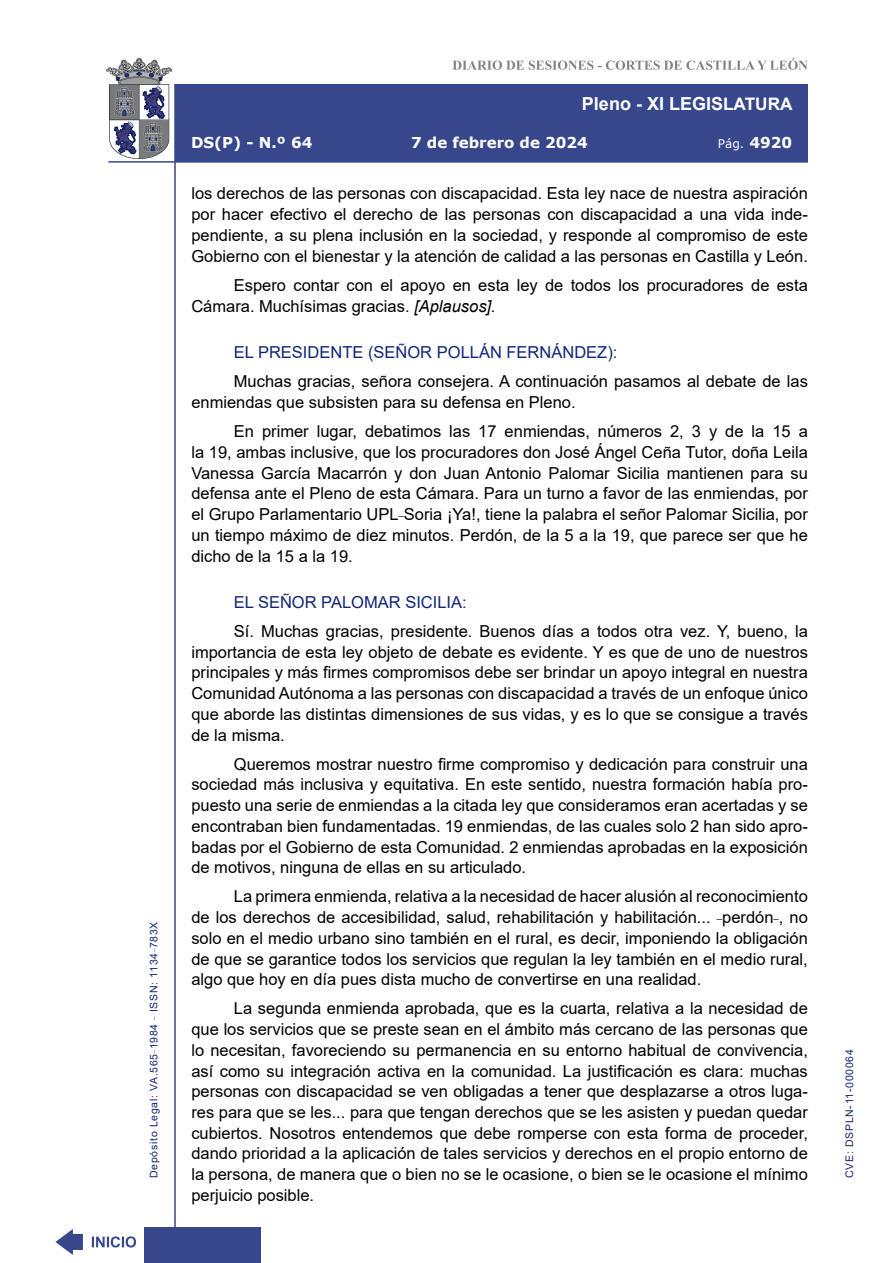
<style>
.page{position:relative;width:893px;height:1263px;background:#fff}
.page>*{position:absolute;margin:0;border:0;box-sizing:border-box;transform-origin:0 0}
.t1{font:700 18px "Arial";color:#fff}
.t2{font:16.5px/20.7px "Arial";color:#000;text-align:justify}
.Orador{font:16.5px "Arial";color:#122678}
.t3{font:700 15px "Verdana";color:#fff}
.t4{font:12px "Verdana";color:#fff}
.t5{font:10.5px "Arial";letter-spacing:.065em;color:#122678}
.s1{font-size:17.25px}
.s2{font-weight:700;font-size:15px}
.s3{font-style:italic}
</style>
<div class="page">
<svg style="left:452px;top:58px;width:356px;height:12px"></svg>
<hr style="left:174px;top:84px;width:2px;height:1179px;background:#36478c">
<div style="left:144px;top:1227px;width:117px;height:36px;background:#36478c"></div>
<div style="left:175px;top:84px;width:633px;height:78px;background:#36478c"></div>
<hr style="left:108px;top:161px;width:700px;height:2px;background:#36478c">
<svg style="left:92px;top:1236px;width:44px;height:11px"></svg>
<svg style="left:55px;top:1229px;width:28px;height:26px"></svg>
<svg style="left:106px;top:58px;width:66px;height:101px"></svg>
<p class="t5" style="left:146px;top:1178px;width:258px;rotate:-90deg">Depósito Legal: VA.565<sup>_</sup>1984 <sup>_</sup> ISSN: 1134<sup>_</sup>783X</p>
<p class="t1" style="left:582px;top:91px;width:212px">Pleno - XI LEGIS<span class="s1">LATURA</span></p>
<p class="t3" style="left:191px;top:132px;width:123px">DS(P) - N.º 64</p>
<p class="t3" style="left:411px;top:132px;width:178px">7 de febrero de 2024</p>
<p class="t4" style="left:718px;top:135px;width:76px">Pág. <span class="s2">4920</span></p>
<p class="t2" style="left:191px;top:183px;width:618px">los derechos de las personas con discapacidad. Esta ley nace de nuestra aspiración por hacer efectivo el derecho de las personas con discapacidad a una vida inde&shy;pendiente, a su plena inclusión en la sociedad, y responde al compromiso de este Gobierno con el bienestar y la atención de calidad a las personas en Castilla y León.</p>
<p class="t2" style="left:191px;top:275px;width:618px;text-indent:43px">Espero contar con el apoyo en esta ley de todos los procuradores de esta<br>Cámara. Muchísimas gracias. <span class="s3">[Aplausos].</span></p>
<p class="Orador" style="left:234px;top:341px;width:385px">EL PRESIDENTE (SEÑOR POLLÁN FERNÁNDEZ):</p>
<p class="t2" style="left:191px;top:371px;width:618px;text-indent:43px">Muchas gracias, señora consejera. A continuación pasamos al debate de las enmiendas que subsisten para su defensa en Pleno.</p>
<p class="t2" style="left:191px;top:421px;width:618px;text-indent:43px">En primer lugar, debatimos las 17 enmiendas, números 2, 3 y de la 15 a la 19, ambas inclusive, que los procuradores don José Ángel Ceña Tutor, doña Leila Vanessa García Macarrón y don Juan Antonio Palomar Sicilia mantienen para su defensa ante el Pleno de esta Cámara. Para un turno a favor de las enmiendas, por el Grupo Parlamentario UPL<sup>_</sup>Soria ¡Ya!, tiene la palabra el señor Palomar Sicilia, por un tiempo máximo de diez minutos. Perdón, de la 5 a la 19, que parece ser que he dicho de la 15 a la 19.</p>
<p class="Orador" style="left:234px;top:591px;width:234px">EL SEÑOR PALOMAR SICILIA:</p>
<p class="t2" style="left:191px;top:621px;width:618px;text-indent:43px">Sí. Muchas gracias, presidente. Buenos días a todos otra vez. Y, bueno, la importancia de esta ley objeto de debate es evidente. Y es que de uno de nuestros principales y más firmes compromisos debe ser brindar un apoyo integral en nuestra Comunidad Autónoma a las personas con discapacidad a través de un enfoque único que aborde las distintas dimensiones de sus vidas, y es lo que se consigue a través de la misma.</p>
<p class="t2" style="left:191px;top:753px;width:618px;text-indent:43px">Queremos mostrar nuestro firme compromiso y dedicación para construir una sociedad más inclusiva y equitativa. En este sentido, nuestra formación había pro&shy;puesto una serie de enmiendas a la citada ley que consideramos eran acertadas y se encontraban bien fundamentadas. 19 enmiendas, de las cuales solo 2 han sido apro&shy;badas por el Gobierno de esta Comunidad. 2 enmiendas aprobadas en la exposición de motivos, ninguna de ellas en su articulado.</p>
<p class="t2" style="left:191px;top:886px;width:618px;text-indent:43px">La primera enmienda, relativa a la necesidad de hacer alusión al reconocimiento de los derechos de accesibilidad, salud, rehabilitación y habilitación... <sup>_</sup>perdón<sup>_</sup>, no solo en el medio urbano sino también en el rural, es decir, imponiendo la obligación de que se garantice todos los servicios que regulan la ley también en el medio rural, algo que hoy en día pues dista mucho de convertirse en una realidad.</p>
<p class="t2" style="left:191px;top:998px;width:618px;text-indent:43px">La segunda enmienda aprobada, que es la cuarta, relativa a la necesidad de que los servicios que se preste sean en el ámbito más cercano de las personas que lo necesitan, favoreciendo su permanencia en su entorno habitual de convivencia, así como su integración activa en la comunidad. La justificación es clara: muchas personas con discapacidad se ven obligadas a tener que desplazarse a otros luga&shy;res para que se les... para que tengan derechos que se les asisten y puedan quedar cubiertos. Nosotros entendemos que debe romperse con esta forma de proceder, dando prioridad a la aplicación de tales servicios y derechos en el propio entorno de la persona, de manera que o bien no se le ocasione, o bien se le ocasione el mínimo perjuicio posible.</p>
<p class="t5" style="left:842px;top:1178px;width:130px;rotate:-90deg">CVE: DSPLN-11-000064</p>
</div>
